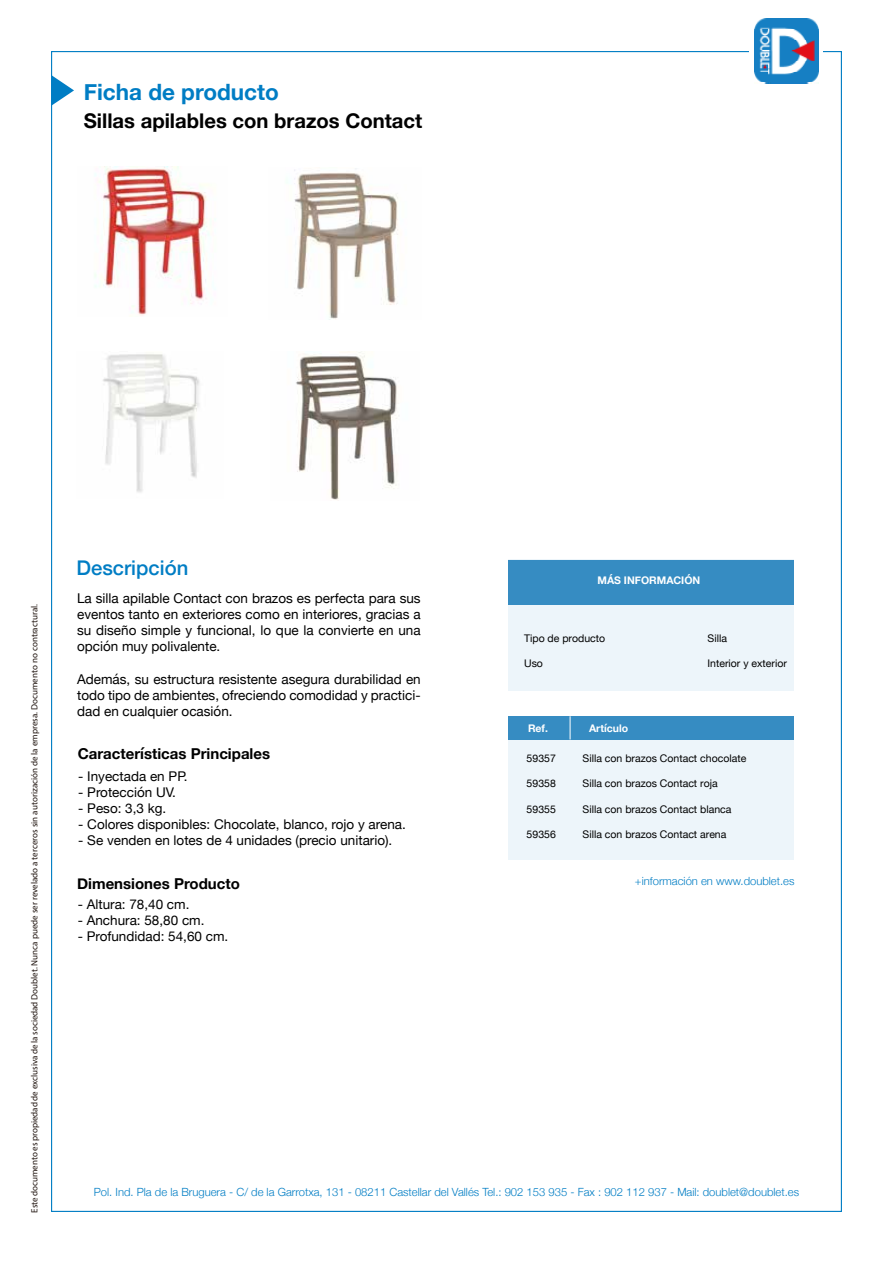
<style>
.page{position:relative;width:893px;height:1263px;background:#fff}
.page>*{position:absolute;margin:0;border:0;box-sizing:border-box;transform-origin:0 0}
.t1{font:700 22.5px "Helvetica Neue";color:#007dc4}
.t2{font:700 20.25px "Helvetica Neue";color:#000}
.t3{font:500 20.25px "Helvetica Neue";color:#007dc4}
.t4{font:700 15px "Helvetica Neue";color:#000}
.t5{font:13.5px/16.2px "Helvetica Neue";color:#000;text-align:justify}
.t6{font:13.35px "Helvetica Neue";color:#000}
.t7{font:300 11.25px "Helvetica Neue";color:#007dc4}
.t8{font:10.5px "Helvetica Neue";color:#000}
.t9{font:700 10.5px "Helvetica Neue";color:#fff}
.t10{font:9px "Myriad Pro";color:#1e120d}
</style>
<div class="page">
<img style="left:754px;top:19px;width:64px;height:65px">
<svg style="left:51px;top:75px;width:23px;height:31px"></svg>
<div style="left:508px;top:560px;width:286px;height:131px;background:#edf5fa"></div>
<div style="left:508px;top:560px;width:286px;height:44px;background:#368cc2"></div>
<div style="left:508px;top:719px;width:286px;height:140px;background:#edf5fa"></div>
<div style="left:508px;top:716px;width:286px;height:23px;background:#368cc2"></div>
<svg style="left:570px;top:716px;width:1px;height:23px"></svg>
<img style="left:95px;top:167px;width:121px;height:149px">
<img style="left:103px;top:354px;width:97px;height:139px">
<img style="left:287px;top:168px;width:111px;height:152px">
<img style="left:296px;top:351px;width:101px;height:149px">
<h1 class="t1" style="left:84px;top:75px;width:197px">Ficha de producto</h1>
<h2 class="t2" style="left:84px;top:105px;width:340px">Sillas apilables con brazos Contact</h2>
<p class="t10" style="left:29px;top:1213px;width:610px;rotate:-90deg">Este documento es propiedad de exclusiva de la sociedad Doublet. Nunca puede ser revelado a terceros sin autorización de la empresa. Documento no contractural.</p>
<h2 class="t3" style="left:77px;top:551px;width:113px">Descripción</h2>
<p class="t5" style="left:77px;top:591px;width:345px">La silla apilable Contact con brazos es perfecta para sus eventos tanto en exteriores como en interiores, gracias a su diseño simple y funcional, lo que la convierte en una opción muy polivalente.</p>
<p class="t5" style="left:77px;top:672px;width:345px">Además, su estructura resistente asegura durabilidad en todo tipo de ambientes, ofreciendo comodidad y practici&shy;dad en cualquier ocasión.</p>
<p class="t4" style="left:78px;top:742px;width:194px">Características Principales</p>
<p class="t6" style="left:78px;top:766px;width:111px">- Inyectada en PP.</p>
<p class="t6" style="left:78px;top:782px;width:99px">- Protección UV.</p>
<p class="t6" style="left:78px;top:798px;width:90px">- Peso: 3,3 kg.</p>
<p class="t6" style="left:78px;top:814px;width:329px">- Colores disponibles: Chocolate, blanco, rojo y arena.</p>
<p class="t6" style="left:78px;top:831px;width:316px">- Se venden en lotes de 4 unidades (precio unitario).</p>
<p class="t4" style="left:77px;top:872px;width:164px">Dimensiones Producto</p>
<p class="t6" style="left:78px;top:894px;width:113px">- Altura: 78,40 cm.</p>
<p class="t6" style="left:78px;top:910px;width:128px">- Anchura: 58,80 cm.</p>
<p class="t6" style="left:78px;top:926px;width:152px">- Profundidad: 54,60 cm.</p>
<p class="t9" style="left:597px;top:572px;width:104px">MÁS INFORMACIÓN</p>
<p class="t8" style="left:524px;top:630px;width:83px">Tipo de producto</p>
<p class="t8" style="left:524px;top:656px;width:20px">Uso</p>
<p class="t8" style="left:708px;top:630px;width:21px">Silla</p>
<p class="t8" style="left:708px;top:656px;width:81px">Interior y exterior</p>
<p class="t9" style="left:528px;top:719px;width:22px">Ref.</p>
<p class="t9" style="left:589px;top:719px;width:41px">Artículo</p>
<p class="t8" style="left:527px;top:751px;width:31px">59357</p>
<p class="t8" style="left:527px;top:776px;width:31px">59358</p>
<p class="t8" style="left:527px;top:801px;width:31px">59355</p>
<p class="t8" style="left:527px;top:826px;width:31px">59356</p>
<p class="t8" style="left:583px;top:751px;width:165px">Silla con brazos Contact chocolate</p>
<p class="t8" style="left:583px;top:776px;width:137px">Silla con brazos Contact roja</p>
<p class="t8" style="left:583px;top:801px;width:150px">Silla con brazos Contact blanca</p>
<p class="t8" style="left:583px;top:826px;width:145px">Silla con brazos Contact arena</p>
<p class="t7" style="left:635px;top:872px;width:161px">+información en www.doublet.es</p>
<p class="t7" style="left:94px;top:1183px;width:707px">Pol. Ind. Pla de la Bruguera - C/ de la Garrotxa, 131 - 08211 Castellar del Vallés Tel.: 902 153 935 - Fax : 902 112 937 - Mail: doublet@doublet.es</p>
</div>
